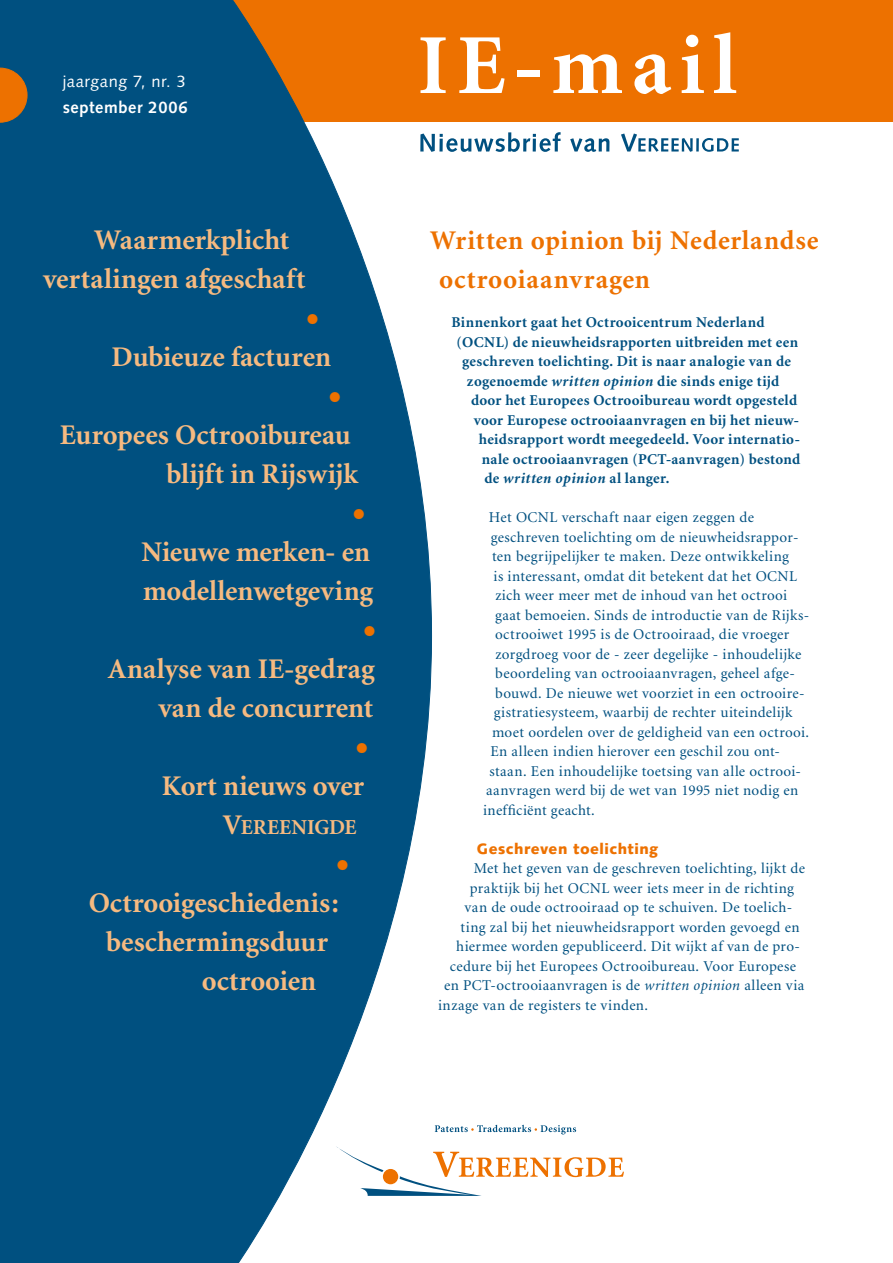
<style>
.page{position:relative;width:893px;height:1263px;background:#fff}
.page>*{position:absolute;margin:0;border:0;box-sizing:border-box;transform-origin:0 0}
.t1{font:700 85.5px "Minion";letter-spacing:.1em;color:#fff}
.t2{font:700 42px "Minion";color:#ed7100}
.t3{font:700 28.5px/39px "Minion";color:#f6ba80}
.t4{font:700 27px/39px "Minion";letter-spacing:.03em;color:#ed7100}
.t5{font:700 21.3px "Minion";letter-spacing:.01em;color:#f6ba80}
.t6{font:16.5px "Syntax";letter-spacing:.025em;color:#fff}
.t7{font:700 16.5px "Syntax";letter-spacing:.035em;color:#fff}
.t8{font:15px "Minion";letter-spacing:.025em;color:#005080}
.t9{font:700 15px "Minion";letter-spacing:.02em;color:#005080}
.t10{font:italic 700 15px "Minion";letter-spacing:.025em;color:#005080}
.t11{font:900 15px "Syntax";letter-spacing:.035em;color:#ed7100}
.s1{font-size:28.5px}
.s2{font-style:italic}
.s3{font-style:normal}
</style>
<div class="page">
<div style="left:206px;top:0;width:687px;height:122px;background:#ed7100"></div>
<svg style="left:0;top:0;width:432px;height:1263px;background:#236388"></svg>
<svg style="left:420px;top:132px;width:319px;height:20px"></svg>
<svg style="left:0;top:68px;width:27px;height:54px"></svg>
<svg style="left:435px;top:1125px;width:141px;height:9px"></svg>
<svg style="left:336px;top:1146px;width:288px;height:50px"></svg>
<p class="t6" style="left:63px;top:72px;width:125px">jaargang 7, nr. 3</p>
<p class="t7" style="left:63px;top:97px;width:127px">september 2006</p>
<h3 class="t3" style="left:43px;top:221px;width:264px;text-indent:51px">Waarmerkplicht vertalingen afgeschaft</h3>
<h2 class="t2" style="left:306px;top:298px;width:14px">•</h2>
<h3 class="t3" style="left:111px;top:338px;width:221px">Dubieuze facturen</h3>
<h2 class="t2" style="left:329px;top:376px;width:14px">•</h2>
<h3 class="t3" style="left:60px;top:416px;width:300px;text-align:right">Europees Octrooibureau blijft in Rijswijk</h3>
<h2 class="t2" style="left:353px;top:493px;width:14px">•</h2>
<h3 class="t3" style="left:141px;top:533px;width:233px">Nieuwe merken- en modellenwetgeving</h3>
<h2 class="t2" style="left:363px;top:610px;width:14px">•</h2>
<h3 class="t3" style="left:108px;top:650px;width:268px;text-align:right">Analyse van IE-gedrag van de concurrent</h3>
<h2 class="t2" style="left:356px;top:727px;width:14px">•</h2>
<h3 class="t3" style="left:162px;top:767px;width:204px">Kort nieuws over</h3>
<h3 class="t5" style="left:223px;top:816px;width:135px"><span class="s1">V</span>ereenigde</h3>
<h2 class="t2" style="left:336px;top:844px;width:14px">•</h2>
<h3 class="t3" style="left:89px;top:884px;width:251px">Octrooigeschiedenis:</h3>
<h3 class="t3" style="left:106px;top:923px;width:224px">beschermingsduur</h3>
<h3 class="t3" style="left:202px;top:962px;width:116px">octrooien</h3>
<h1 class="t1" style="left:418px;top:22px;width:321px">IE-mail</h1>
<h3 class="t4" style="left:439px;top:222px;width:381px;text-indent:-9px">Written opinion bij Nederlandse octrooiaanvragen</h3>
<p class="t9" style="left:452px;top:315px;width:315px">Binnenkort gaat het Octrooicentrum Nederland</p>
<p class="t9" style="left:457px;top:334px;width:343px">(OCNL) de nieuwheidsrapporten uitbreiden met een</p>
<p class="t9" style="left:462px;top:354px;width:330px">geschreven toelichting. Dit is naar analogie van de</p>
<p class="t9" style="left:467px;top:373px;width:314px">zogenoemde <span class="s2">written opinion</span> die sinds enige tijd</p>
<p class="t9" style="left:471px;top:393px;width:328px">door het Europees Octrooibureau wordt opgesteld</p>
<p class="t9" style="left:474px;top:412px;width:327px">voor Europese octrooiaanvragen en bij het nieuw-</p>
<p class="t9" style="left:479px;top:432px;width:322px">heidsrapport wordt meegedeeld. Voor internatio-</p>
<p class="t9" style="left:482px;top:451px;width:320px">nale octrooiaanvragen (PCT-aanvragen) bestond</p>
<p class="t10" style="left:485px;top:471px;width:186px"><span class="s3">de</span> written opinion <span class="s3">al langer.</span></p>
<p class="t8" style="left:489px;top:510px;width:267px">Het OCNL verschaft naar eigen zeggen de</p>
<p class="t8" style="left:491px;top:529px;width:309px">geschreven toelichting om de nieuwheidsrappor-</p>
<p class="t8" style="left:492px;top:549px;width:298px">ten begrijpelijker te maken. Deze ontwikkeling</p>
<p class="t8" style="left:494px;top:568px;width:305px">is interessant, omdat dit betekent dat het OCNL</p>
<p class="t8" style="left:495px;top:588px;width:293px">zich weer meer met de inhoud van het octrooi</p>
<p class="t8" style="left:495px;top:607px;width:315px">gaat bemoeien. Sinds de introductie van de Rijks-</p>
<p class="t8" style="left:495px;top:627px;width:296px">octrooiwet 1995 is de Octrooiraad, die vroeger</p>
<p class="t8" style="left:495px;top:646px;width:308px">zorgdroeg voor de - zeer degelijke - inhoudelijke</p>
<p class="t8" style="left:495px;top:666px;width:301px">beoordeling van octrooiaanvragen, geheel afge-</p>
<p class="t8" style="left:495px;top:685px;width:311px">bouwd. De nieuwe wet voorziet in een octrooire-</p>
<p class="t8" style="left:494px;top:705px;width:300px">gistratiesysteem, waarbij de rechter uiteindelijk</p>
<p class="t8" style="left:492px;top:724px;width:319px">moet oordelen over de geldigheid van een octrooi.</p>
<p class="t8" style="left:490px;top:744px;width:291px">En alleen indien hierover een geschil zou ont-</p>
<p class="t8" style="left:489px;top:763px;width:313px">staan. Een inhoudelijke toetsing van alle octrooi-</p>
<p class="t8" style="left:486px;top:783px;width:314px">aanvragen werd bij de wet van 1995 niet nodig en</p>
<p class="t8" style="left:483px;top:802px;width:113px">inefficiënt geacht.</p>
<p class="t11" style="left:477px;top:839px;width:183px">Geschreven toelichting</p>
<p class="t8" style="left:474px;top:861px;width:333px">Met het geven van de geschreven toelichting, lijkt de</p>
<p class="t8" style="left:470px;top:880px;width:326px">praktijk bij het OCNL weer iets meer in de richting</p>
<p class="t8" style="left:465px;top:900px;width:329px">van de oude octrooiraad op te schuiven. De toelich-</p>
<p class="t8" style="left:461px;top:919px;width:341px">ting zal bij het nieuwheidsrapport worden gevoegd en</p>
<p class="t8" style="left:456px;top:939px;width:345px">hiermee worden gepubliceerd. Dit wijkt af van de pro-</p>
<p class="t8" style="left:450px;top:958px;width:348px">cedure bij het Europees Octrooibureau. Voor Europese</p>
<p class="t8" style="left:444px;top:978px;width:362px">en PCT-octrooiaanvragen is de <span class="s2">written opinion</span> alleen via</p>
<p class="t8" style="left:438px;top:997px;width:212px">inzage van de registers te vinden.</p>
</div>
